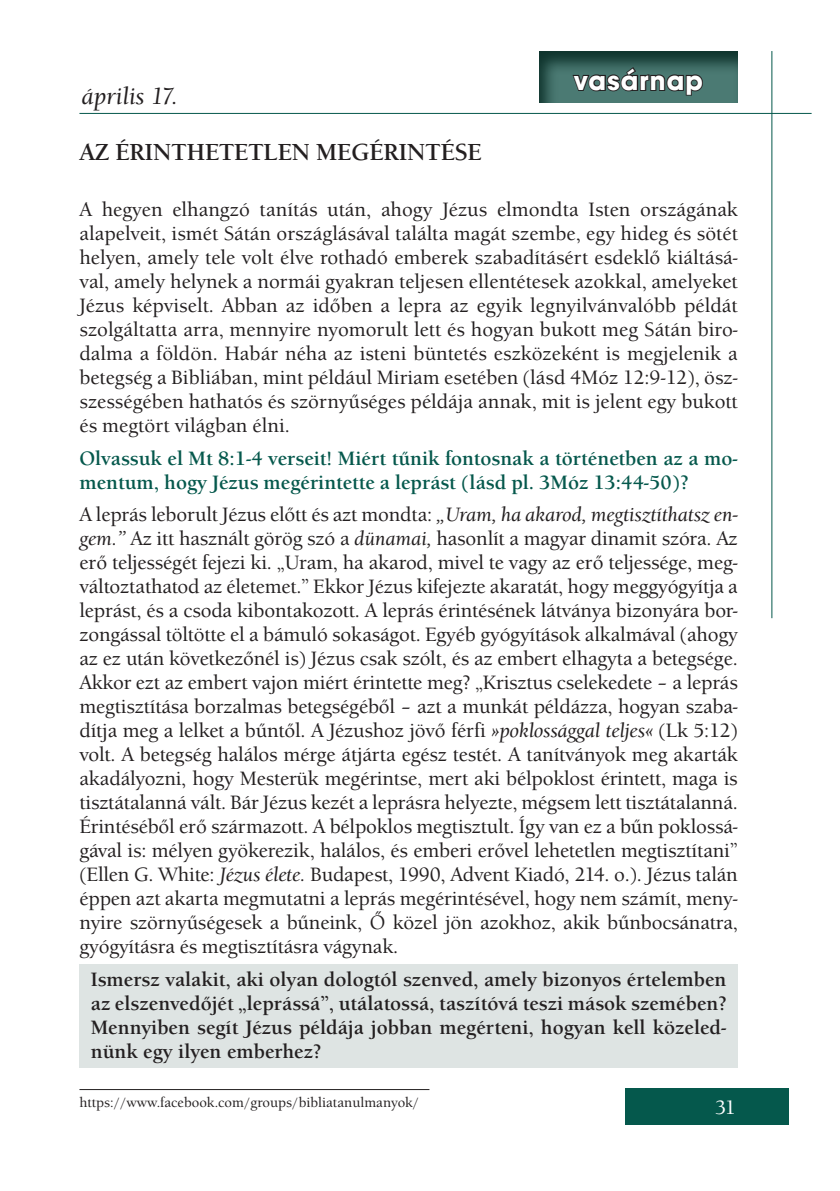
<style>
.page{position:relative;width:840px;height:1191px;background:#fff}
.page>*{position:absolute;margin:0;border:0;box-sizing:border-box;transform-origin:0 0}
.t1{font:700 28px "Avant Gar Got Itc TEE";letter-spacing:.04em;color:#fff}
.t2{font:700 24px "Berkeley Old Sty Itc TEE";color:#231f20}
.t3{font:italic 500 24px "Berkeley Old Sty Itc TEE";color:#231f20}
.t4{font:500 20px/24px "Berkeley Old Sty Itc TEE";letter-spacing:-.01em;color:#231f20;text-align:justify}
.t5{font:700 20px/24px "Berkeley Old Sty Itc TEE";color:#231f20;text-align:justify}
.t6{font:700 20px/24px "Berkeley Old Sty Itc TEE";color:#05584c}
.t7{font:500 20px "Berkeley Old Sty Itc TEE";color:#fff}
.t8{font:500 14px "Berkeley Old Sty Itc TEE";color:#231f20}
.s1{font-style:italic}
</style>
<div class="page">
<div style="left:624px;top:1089px;width:164px;height:36px;background:#05584c"></div>
<hr style="left:79px;top:113px;width:732px;height:1px;background:#05584c">
<hr style="left:771px;top:51px;width:1px;height:567px;background:#05584c">
<div style="left:79px;top:964px;width:658px;height:103px;background:#dee4e3"></div>
<svg style="left:539px;top:51px;width:199px;height:52px;background:#325d56"></svg>
<svg style="left:570px;top:66px;width:134px;height:31px;background:#3d5d58"></svg>
<hr style="left:79px;top:1089px;width:350px;height:1px;background:#231f20">
<p class="t3" style="left:81px;top:82px;width:98px">április 17.</p>
<p class="t2" style="left:79px;top:138px;width:52px">Az érinthetetlen</p>
<p class="t2" style="left:316px;top:138px;width:16px">megérintése</p>
<h1 class="t1" style="left:574px;top:63px;width:130px">vasárnap</h1>
<p class="t4" style="left:79px;top:197px;width:659px">A hegyen elhangzó tanítás után, ahogy Jézus elmondta Isten országának alapelveit, ismét Sátán országlásával találta magát szembe, egy hideg és sötét helyen, amely tele volt élve rothadó emberek szabadításért esdeklő kiáltásá&shy;val, amely helynek a normái gyakran teljesen ellentétesek azokkal, amelyeket Jézus képviselt. Abban az időben a lepra az egyik legnyilvánvalóbb példát szolgáltatta arra, mennyire nyomorult lett és hogyan bukott meg Sátán biro&shy;dalma a földön. Habár néha az isteni büntetés eszközeként is megjelenik a betegség a Bibliában, mint például Miriam esetében (lásd 4Móz 12:9-12), ös - szességében hathatós és szörnyűséges példája annak, mit is jelent egy bukott és megtört világban élni.</p>
<p class="t6" style="left:79px;top:446px;width:659px">Olvassuk el Mt 8:1-4 verseit! Miért tűnik fontosnak a történetben az a mo&shy;mentum, hogy Jézus megérintette a leprást (lásd pl. 3Móz 13:44-50)?</p>
<p class="t4" style="left:79px;top:502px;width:659px">A leprás leborult Jézus előtt és azt mondta: <span class="s1">„Uram, ha akarod, megtisztíthatsz en&shy;gem.”</span> Az itt használt görög szó a <span class="s1">dünamai,</span> hasonlít a magyar dinamit szóra. Az erő teljességét fejezi ki. „Uram, ha akarod, mivel te vagy az erő teljessége, meg&shy;változtathatod az életemet.” Ekkor Jézus kifejezte akaratát, hogy meggyógyítja a leprást, és a csoda kibontakozott. A leprás érintésének látványa bizonyára bor&shy;zongással töltötte el a bámuló sokaságot. Egyéb gyógyítások alkalmával (ahogy az ez után következőnél is) Jézus csak szólt, és az embert elhagyta a betegsége.<br>Akkor ezt az embert vajon miért érintette meg? „Krisztus cselekedete – a leprás megtisztítása borzalmas betegségéből – azt a munkát példázza, hogyan szaba&shy;dítja meg a lelket a bűntől. A Jézushoz jövő férfi <span class="s1">»poklossággal teljes«</span> (Lk 5:12) volt. A betegség halálos mérge átjárta egész testét. A tanítványok meg akarták akadályozni, hogy Mesterük megérintse, mert aki bélpoklost érintett, maga is tisztátalanná vált. Bár Jézus kezét a leprásra helyezte, mégsem lett tisztátalanná.<br>Érintéséből erő származott. A bélpoklos megtisztult. Így van ez a bűn poklossá&shy;gával is: mélyen gyökerezik, halálos, és emberi erővel lehetetlen megtisztítani” (Ellen G. White: <span class="s1">Jézus élete.</span> Budapest, 1990, Advent Kiadó, 214. o.). Jézus talán éppen azt akarta megmutatni a leprás megérintésével, hogy nem számít, men - nyire szörnyűségesek a bűneink, Ő közel jön azokhoz, akik bűnbocsánatra, gyógyításra és megtisztításra vágynak.</p>
<p class="t5" style="left:91px;top:967px;width:637px">Ismersz valakit, aki olyan dologtól szenved, amely bizonyos értelemben az elszenvedőjét „leprássá”, utálatossá, taszítóvá teszi mások szemében?<br>Mennyiben segít Jézus példája jobban megérteni, hogyan kell közeled&shy;nünk egy ilyen emberhez?</p>
<p class="t8" style="left:79px;top:1094px;width:341px">https://www.facebook.com/groups/bibliatanulmanyok/</p>
<p class="t7" style="left:715px;top:1096px;width:22px">31</p>
</div>
